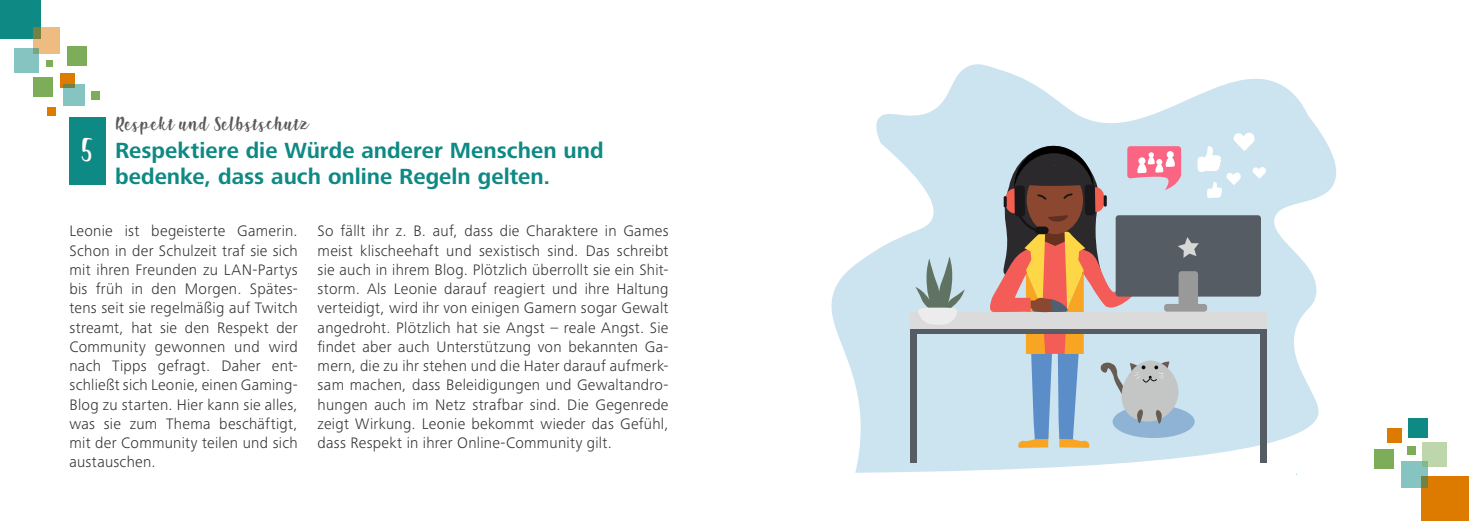
<style>
.page{position:relative;width:1469px;height:521px;background:#fff}
.page>*{position:absolute;margin:0;border:0;box-sizing:border-box;transform-origin:0 0}
.t1{font:31.5px "Shink";color:#fff}
.t2{font:700 22.75px/26.2px "Hd M Frutiger Next Pro";color:#0e8984}
.t3{font:17.15px "Shink";letter-spacing:.015em;color:#5a5a5a}
.t4{font:300 15.75px/19.2px "Hd M Frutiger Next Pro";letter-spacing:.015em;color:#313130;text-align:justify}
</style>
<div class="page">
<div style="left:69px;top:117px;width:37px;height:68px;background:#0e8984"></div>
<div style="left:0;top:0;width:40px;height:39px;background:#0e8984"></div>
<div style="left:33px;top:77px;width:20px;height:20px;background:#7dad58"></div>
<div style="left:67px;top:46px;width:20px;height:20px;background:#7dad58"></div>
<svg style="left:33px;top:27px;width:27px;height:27px"></svg>
<div style="left:60px;top:74px;width:14px;height:14px;background:#dd7a00"></div>
<div style="left:14px;top:48px;width:25px;height:25px;background:#86c4c1"></div>
<div style="left:47px;top:60px;width:6px;height:7px;background:#7dad58"></div>
<svg style="left:64px;top:84px;width:21px;height:22px"></svg>
<div style="left:91px;top:91px;width:9px;height:9px;background:#7dad58"></div>
<div style="left:47px;top:107px;width:9px;height:9px;background:#dd7a00"></div>
<div style="left:1421px;top:476px;width:47px;height:45px;background:#dd7a00"></div>
<div style="left:1408px;top:418px;width:20px;height:20px;background:#0e8984"></div>
<div style="left:1374px;top:449px;width:20px;height:20px;background:#7dad58"></div>
<svg style="left:1401px;top:461px;width:27px;height:27px"></svg>
<div style="left:1386px;top:428px;width:15px;height:15px;background:#dd7a00"></div>
<div style="left:1422px;top:443px;width:24px;height:24px;background:#bed6ab"></div>
<div style="left:1407px;top:446px;width:9px;height:9px;background:#7dad58"></div>
<svg style="left:831px;top:64px;width:505px;height:409px;fill:#cce3f0"></svg>
<div style="left:910px;top:312px;width:356px;height:17px;background:#dbdbdc"></div>
<div style="left:910px;top:329px;width:356px;height:5px;background:#565c64"></div>
<div style="left:1260px;top:334px;width:6px;height:129px;background:#565c64"></div>
<div style="left:910px;top:334px;width:6px;height:129px;background:#565c64"></div>
<svg style="left:915px;top:256px;width:49px;height:69px"></svg>
<svg style="left:988px;top:132px;width:278px;height:316px"></svg>
<h1 class="t1" style="left:81px;top:133px;width:13px">5</h1>
<p class="t3" style="left:115px;top:114px;width:195px">Respekt und Selbstschutz</p>
<h2 class="t2" style="left:115px;top:137px;width:490px">Respektiere die Würde anderer Menschen und bedenke, dass auch online Regeln gelten.</h2>
<p class="t4" style="left:69px;top:221px;width:230px">Leonie ist begeisterte Gamerin.<br>Schon in der Schulzeit traf sie sich mit ihren Freunden zu LAN-Partys bis früh in den Morgen. Spätes&shy;tens seit sie regelmäßig auf Twitch streamt, hat sie den Respekt der Community gewonnen und wird nach Tipps gefragt. Daher ent&shy;schließt sich Leonie, einen Gaming-Blog zu starten. Hier kann sie alles, was sie zum Thema beschäftigt, mit der Community teilen und sich austauschen.</p>
<p class="t4" style="left:317px;top:221px;width:352px">So fällt ihr z. B. auf, dass die Charaktere in Games meist klischeehaft und sexistisch sind. Das schreibt sie auch in ihrem Blog. Plötzlich überrollt sie ein Shit&shy;storm. Als Leonie darauf reagiert und ihre Haltung verteidigt, wird ihr von einigen Gamern sogar Gewalt angedroht. Plötzlich hat sie Angst – reale Angst. Sie findet aber auch Unterstützung von bekannten Ga&shy;mern, die zu ihr stehen und die Hater darauf aufmerk&shy;sam machen, dass Beleidigungen und Gewaltandro&shy;hungen auch im Netz strafbar sind. Die Gegenrede zeigt Wirkung. Leonie bekommt wieder das Gefühl, dass Respekt in ihrer Online-Community gilt.</p>
</div>
